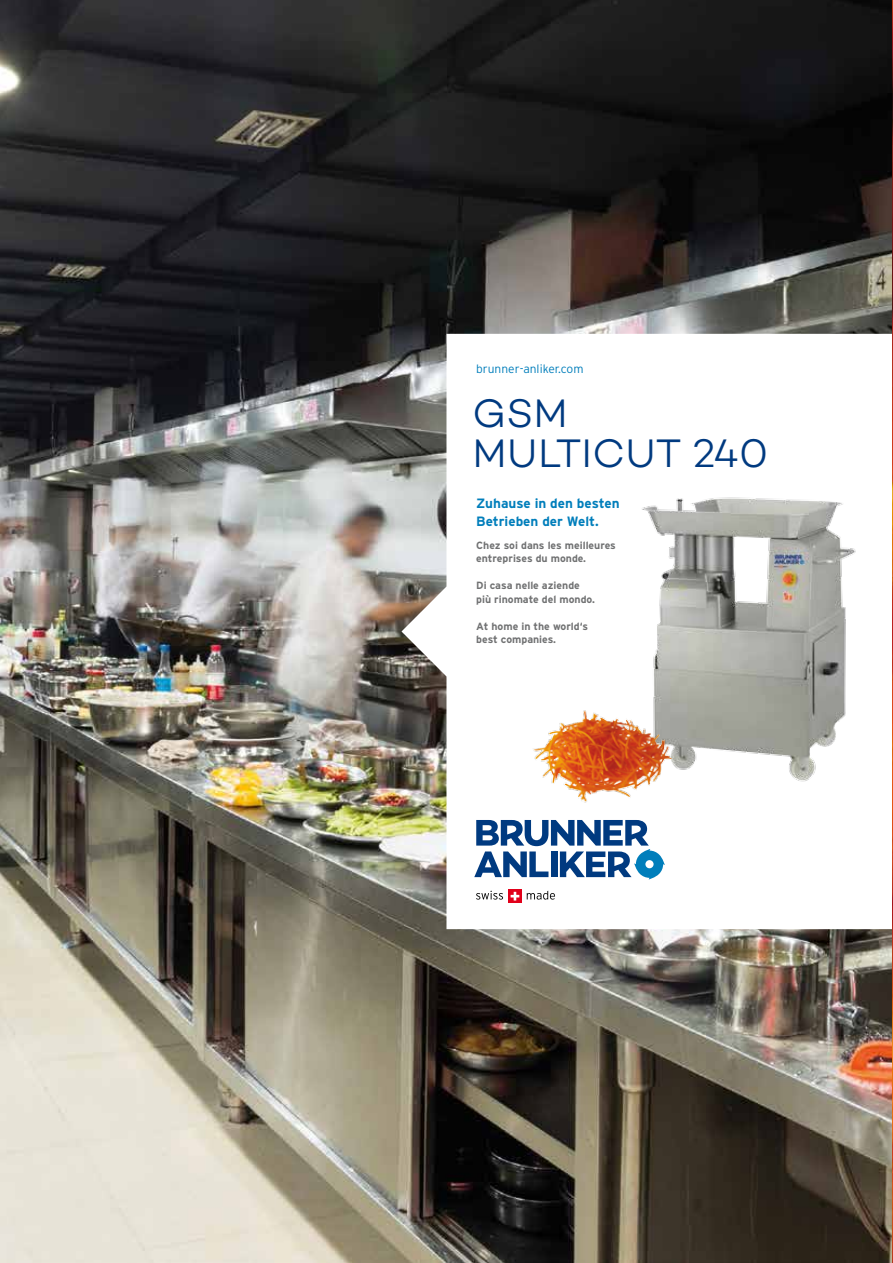
<style>
.page{position:relative;width:893px;height:1263px;background:#fff}
.page>*{position:absolute;margin:0;border:0;box-sizing:border-box;transform-origin:0 0}
.t1{font:300 40.5px/40.5px "Campton";letter-spacing:.005em;color:#003a80}
.t2{font:700 13.5px/18px "Interstate";color:#007ebb}
.t3{font:300 12px "Interstate";color:#007ebb}
.t4{font:700 10.5px/13.5px "Interstate";color:#707172}
</style>
<div class="page">
<img style="left:0;top:0;width:893px;height:1263px">
<svg style="left:401px;top:334px;width:491px;height:595px"></svg>
<img style="left:619px;top:409px;width:241px;height:377px">
<svg style="left:474px;top:820px;width:191px;height:59px"></svg>
<svg style="left:476px;top:891px;width:27px;height:8px"></svg>
<svg style="left:527px;top:891px;width:28px;height:8px"></svg>
<svg style="left:508px;top:890px;width:13px;height:13px"></svg>
<svg style="left:511px;top:892px;width:8px;height:8px"></svg>
<svg style="left:892px;top:111px;width:1px;height:1041px"></svg>
<img style="left:518px;top:709px;width:168px;height:112px">
<p class="t3" style="left:476px;top:362px;width:109px">brunner-anliker.com</p>
<h1 class="t1" style="left:472px;top:392px;width:297px">GSM<br>MULTICUT 240</h1>
<p class="t2" style="left:476px;top:494px;width:145px">Zuhause in den besten<br>Betrieben der Welt.</p>
<p class="t4" style="left:476px;top:538px;width:141px">Chez soi dans les meilleures entreprises du monde.</p>
<p class="t4" style="left:476px;top:579px;width:120px">Di casa nelle aziende più rinomate del mondo.</p>
<p class="t4" style="left:476px;top:619px;width:113px">At home in the world‘s best companies.</p>
</div>
